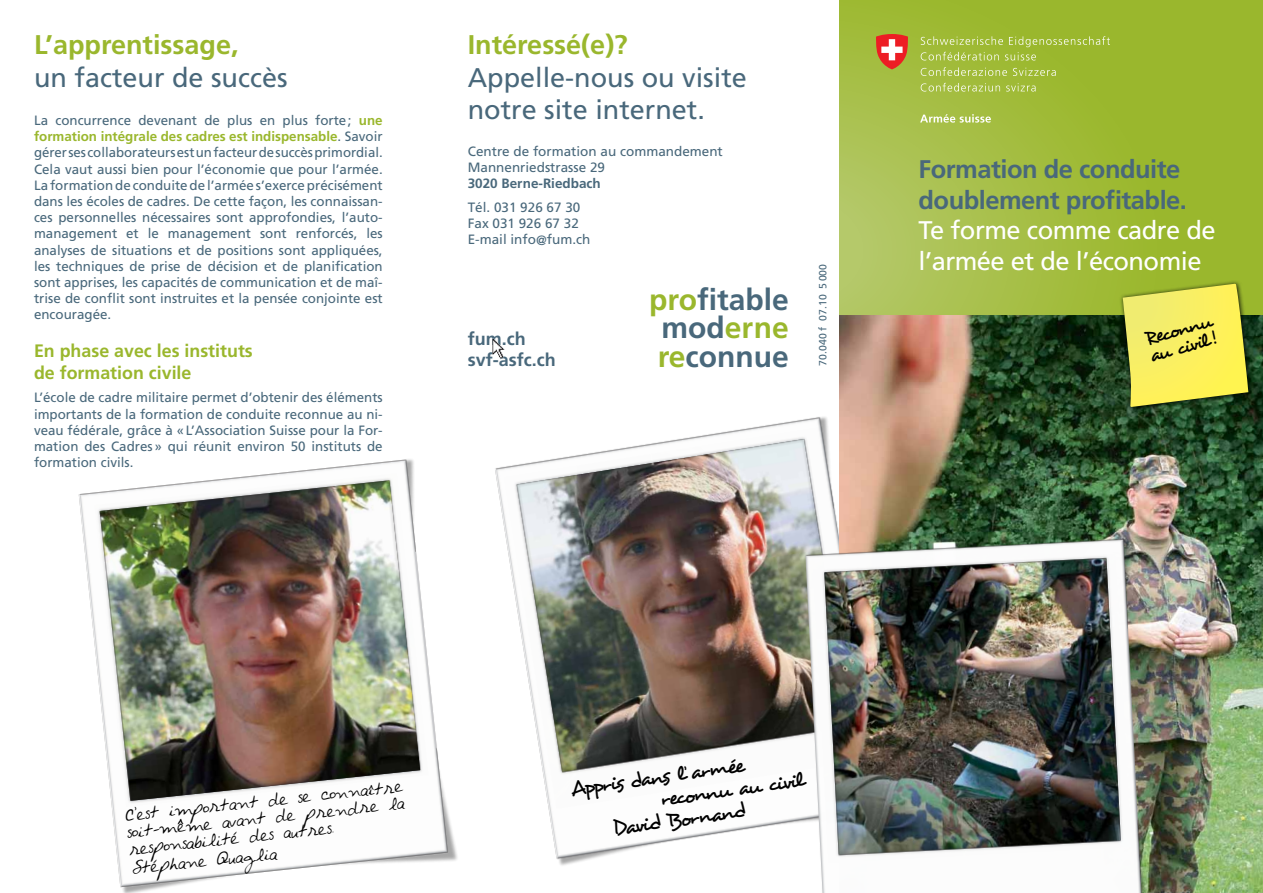
<style>
.page{position:relative;width:1263px;height:893px;background:#fff}
.page>*{position:absolute;margin:0;border:0;box-sizing:border-box;transform-origin:0 0}
.t1{font:700 30px/28.5px "Frutiger";color:#49687b;text-align:justify}
.t2{font:27px/32.4px "Frutiger";color:#49687b}
.t3{font:700 27px "Frutiger";color:#9ab72d}
.t4{font:700 25.5px/30.6px "Frutiger";letter-spacing:-.02em;color:#49687b}
.t5{font:25.5px/30.6px "Frutiger";letter-spacing:-.02em;color:#fff}
.t6{font:21px "Desyrel";color:#000}
.t7{font:19.35px/17.7px "Desyrel";color:#000}
.t8{font:700 18px/21.6px "Frutiger";color:#9ab72d}
.t9{font:700 18px/21.6px "Frutiger";color:#49687b}
.t10{font:14.25px/17.1px "Avantque...";color:#000;text-align:justify}
.t11{font:13.5px/16.2px "Frutiger";color:#49687b}
.t12{font:700 13.5px "Frutiger";color:#49687b}
.t13{font:10.5px "Frutiger";color:#49687b}
.s1{font-weight:700;color:#9ab72d}
.s2{color:#9ab72d}
</style>
<div class="page">
<img style="left:78px;top:459px;width:371px;height:434px">
<img style="left:449px;top:373px;width:391px;height:493px">
<img style="left:840px;top:315px;width:423px;height:578px">
<svg style="left:840px;top:0;width:423px;height:315px;background:#a1bb3d"></svg>
<svg style="left:921px;top:36px;width:189px;height:24px;background:#a6bf45"></svg>
<svg style="left:921px;top:67px;width:86px;height:9px"></svg>
<svg style="left:1013px;top:68px;width:43px;height:8px"></svg>
<svg style="left:921px;top:83px;width:79px;height:9px"></svg>
<svg style="left:1006px;top:83px;width:30px;height:9px"></svg>
<svg style="left:920px;top:114px;width:71px;height:9px"></svg>
<svg style="left:876px;top:34px;width:32px;height:35px"></svg>
<div style="left:1119px;top:280px;width:134px;height:132px;background:#000;opacity:.8"></div>
<svg style="left:1120px;top:284px;width:135px;height:128px;background:#c7c74e"></svg>
<img style="left:763px;top:502px;width:439px;height:391px">
<img style="left:492px;top:339px;width:12px;height:19px">
<h2 class="t3" style="left:34px;top:29px;width:206px">L’apprentissage,</h2>
<h2 class="t2" style="left:34px;top:61px;width:255px">un facteur de succès</h2>
<p class="t11" style="left:34px;top:112px;width:350px;text-align:justify">La concurrence devenant de plus en plus forte; <span class="s1">une formation intégrale des cadres est indispensable</span>. Savoir gérer ses collaborateurs est un facteur de succès primordial.<br>Cela vaut aussi bien pour l’économie que pour l’armée.<br>La formation de conduite de l’armée s’exerce précisément dans les écoles de cadres. De cette façon, les connaissan&shy;ces personnelles nécessaires sont approfondies, l’auto&shy;management et le management sont renforcés, les analyses de situations et de positions sont appliquées, les techniques de prise de décision et de planification sont apprises, les capacités de communication et de maî&shy;trise de conflit sont instruites et la pensée conjointe est encouragée.</p>
<h3 class="t8" style="left:34px;top:340px;width:220px">En phase avec les instituts de formation civile</h3>
<p class="t11" style="left:34px;top:390px;width:350px;text-align:justify">L’école de cadre militaire permet d’obtenir des éléments importants de la formation de conduite reconnue au ni&shy;veau fédérale, grâce à «L’Association Suisse pour la For&shy;mation des Cadres» qui réunit environ 50 instituts de formation civils.</p>
<h2 class="t3" style="left:468px;top:29px;width:162px">Intéressé(e)?</h2>
<h2 class="t2" style="left:468px;top:61px;width:281px">Appelle-nous ou visite notre site internet.</h2>
<p class="t11" style="left:468px;top:143px;width:257px">Centre de formation au commandement<br>Mannenriedstrasse 29</p>
<p class="t12" style="left:468px;top:176px;width:135px">3020 Berne-Riedbach</p>
<p class="t11" style="left:468px;top:199px;width:124px">Tél. 031 926 67 30<br>Fax 031 926 67 32<br>E-mail info@fum.ch</p>
<h3 class="t9" style="left:468px;top:327px;width:89px">fum.ch svf-asfc.ch</h3>
<h1 class="t1" style="left:649px;top:285px;width:141px"><span class="s2">pro</span>fitable mod<span class="s2">erne re</span>connue</h1>
<p class="t13" style="left:817px;top:366px;width:103px;rotate:-90deg">70.040 f 07.10 5000</p>
<h3 class="t4" style="left:918px;top:154px;width:270px">Formation de conduite doublement profitable.</h3>
<h3 class="t5" style="left:918px;top:215px;width:299px">Te forme comme cadre de l’armée et de l’économie</h3>
<h3 class="t7" style="left:1142px;top:331px;width:71px;rotate:-16deg">Reconnu au civil !</h3>
<p class="t10" style="left:125px;top:807px;width:280px;rotate:-6deg">C’est important de se connaître soit-même avant de prendre la responsabilité des autres.</p>
<p class="t10" style="left:132px;top:860px;width:147px;rotate:-6deg">Stéphane Quaglia</p>
<h3 class="t6" style="left:569px;top:776px;width:176px;rotate:-8deg">Appris dans l’ armée</h3>
<h3 class="t6" style="left:658px;top:786px;width:146px;rotate:-8deg">reconnu au civil</h3>
<h3 class="t6" style="left:611px;top:815px;width:136px;rotate:-8deg">David Bornand</h3>
</div>
